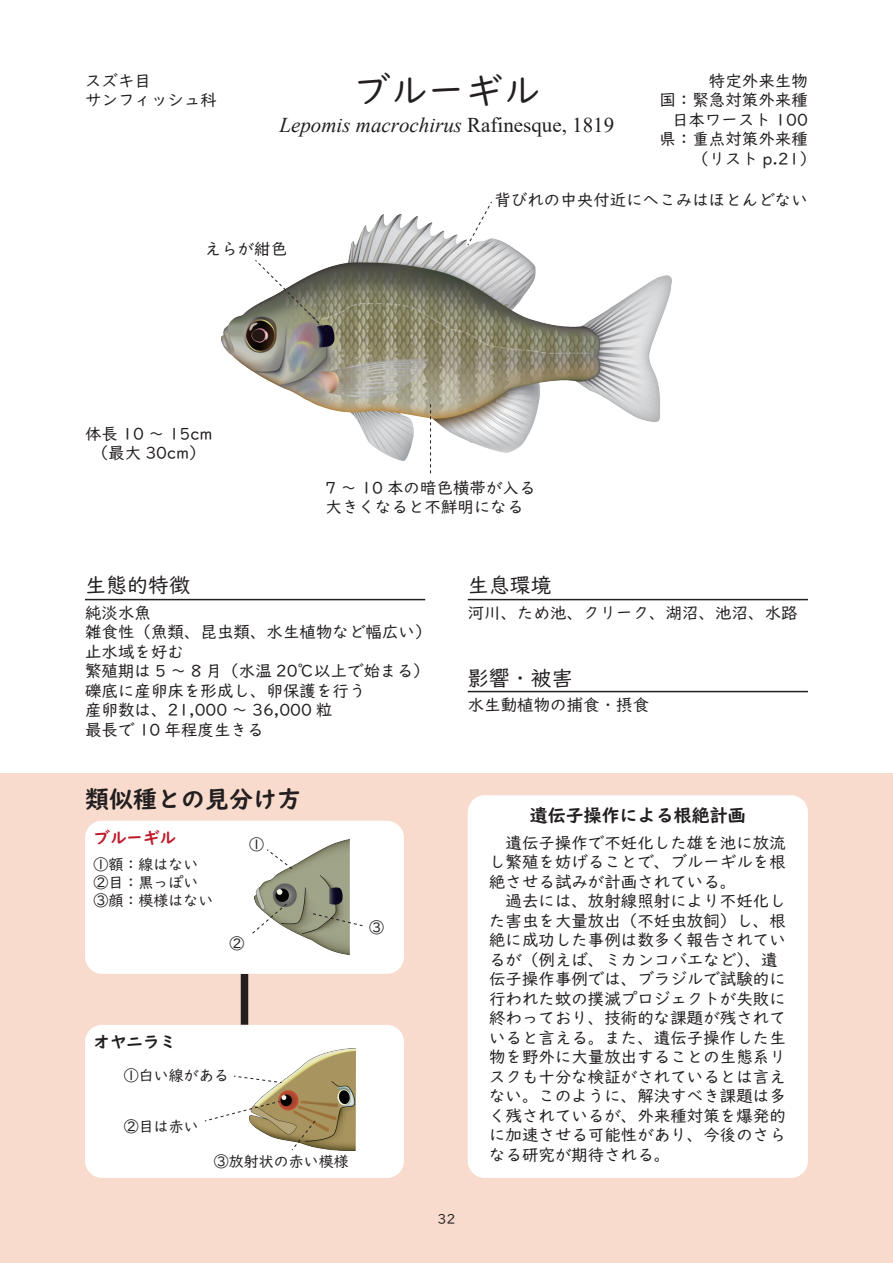
<style>
.page{position:relative;width:893px;height:1263px;background:#fff}
.page>*{position:absolute;margin:0;border:0;box-sizing:border-box;transform-origin:0 0}
.t1{font:37.5px "UD Digi Kyokasho NP R";color:#231f20}
.t2{font:24px "UD Digi Kyokasho NP B";color:#231f20}
.t3{font:italic 21px "Times New Roman";color:#231f20}
.t4{font:21px "UD Digi Kyokasho NP R";color:#231f20}
.t5{font:18px "UD Digi Kyokasho NP B";color:#231f20}
.t6{font:16.5px/19.5px "UD Digi Kyokasho NP R";color:#231f20}
.t7{font:16.5px "UD Digi Kyokasho NP B";color:#231f20}
.t8{font:16.5px "UD Digi Kyokasho NP B";color:#be1d2c}
.t9{font:15px/18px "UD Digi Kyokasho NP R";color:#231f20}
.t10{font:13.5px "UD Digi Kyokasho NP R";color:#231f20}
.s1{font-style:normal}
</style>
<div class="page">
<img style="left:222px;top:214px;width:449px;height:247px">
<hr style="left:85px;top:599px;width:340px;height:1px;background:#231f20">
<hr style="left:468px;top:599px;width:340px;height:1px;background:#231f20">
<hr style="left:468px;top:691px;width:340px;height:1px;background:#231f20">
<svg style="left:467px;top:201px;width:26px;height:45px"></svg>
<svg style="left:254px;top:259px;width:73px;height:72px"></svg>
<svg style="left:430px;top:404px;width:1px;height:70px"></svg>
<div style="left:0;top:774px;width:893px;height:489px;background:#f8dbcc"></div>
<div style="left:241px;top:974px;width:7px;height:51px;background:#231f20"></div>
<div style="left:468px;top:795px;width:340px;height:383px;background:#fff;border-radius:17px"></div>
<div style="left:85px;top:821px;width:319px;height:153px;background:#fff;border-radius:17px"></div>
<div style="left:85px;top:1025px;width:319px;height:153px;background:#fff;border-radius:17px"></div>
<img style="left:255px;top:840px;width:95px;height:115px">
<img style="left:249px;top:1048px;width:106px;height:102px">
<svg style="left:234px;top:1076px;width:48px;height:7px"></svg>
<svg style="left:205px;top:1101px;width:74px;height:20px"></svg>
<svg style="left:291px;top:1120px;width:25px;height:31px"></svg>
<svg style="left:266px;top:849px;width:27px;height:21px"></svg>
<svg style="left:252px;top:902px;width:37px;height:32px"></svg>
<svg style="left:312px;top:913px;width:51px;height:14px"></svg>
<hr style="left:892px;top:0;width:1px;height:128px;background:#f8dbcc">
<p class="t6" style="left:85px;top:71px;width:133px">スズキ目<br>サンフィッシュ科</p>
<h1 class="t1" style="left:353px;top:70px;width:189px">ブルーギル</h1>
<p class="t3" style="left:279px;top:111px;width:336px">Lepomis macrochirus <span class="s1">Rafinesque, 1819</span></p>
<p class="t6" style="left:709px;top:71px;width:100px">特定外来生物</p>
<p class="t6" style="left:659px;top:91px;width:150px">国：緊急対策外来種</p>
<p class="t6" style="left:672px;top:110px;width:137px">日本ワースト 100</p>
<p class="t6" style="left:659px;top:130px;width:150px">県：重点対策外来種</p>
<p class="t6" style="left:692px;top:149px;width:125px">（リスト p.21）</p>
<p class="t6" style="left:494px;top:190px;width:315px">背びれの中央付近にへこみはほとんどない</p>
<p class="t6" style="left:205px;top:239px;width:84px">えらが紺色</p>
<p class="t6" style="left:85px;top:424px;width:129px;text-align:center">体長 10 ～ 15cm（最大 30cm）</p>
<p class="t4" style="left:85px;top:573px;width:106px">生態的特徴</p>
<p class="t6" style="left:326px;top:478px;width:212px">7 ～ 10 本の暗色横帯が入る大きくなると不鮮明になる</p>
<p class="t4" style="left:468px;top:573px;width:85px">生息環境</p>
<p class="t6" style="left:85px;top:603px;width:67px">純淡水魚</p>
<p class="t6" style="left:468px;top:603px;width:331px">河川、ため池、クリーク、湖沼、池沼、水路</p>
<p class="t6" style="left:85px;top:622px;width:348px">雑食性（魚類、昆虫類、水生植物など幅広い）止水域を好む<br>繁殖期は 5 ～ 8 月（水温 20℃以上で始まる）礫底に産卵床を形成し、卵保護を行う<br>産卵数は、21,000 ～ 36,000 粒<br>最長で 10 年程度生きる</p>
<p class="t4" style="left:468px;top:666px;width:106px">影響・被害</p>
<p class="t6" style="left:468px;top:695px;width:183px">水生動植物の捕食・摂食</p>
<h2 class="t2" style="left:85px;top:784px;width:217px">類似種との見分け方</h2>
<p class="t8" style="left:94px;top:828px;width:84px">ブルーギル</p>
<p class="t9" style="left:94px;top:856px;width:121px">①額：線はない<br>②目：黒っぽい<br>③顔：模様はない</p>
<p class="t9" style="left:249px;top:835px;width:16px">①</p>
<p class="t9" style="left:230px;top:934px;width:16px">②</p>
<p class="t9" style="left:369px;top:919px;width:17px">③</p>
<p class="t7" style="left:94px;top:1032px;width:84px">オヤニラミ</p>
<p class="t9" style="left:124px;top:1066px;width:106px">①白い線がある</p>
<p class="t9" style="left:124px;top:1118px;width:76px">②目は赤い</p>
<p class="t9" style="left:214px;top:1153px;width:136px">③放射状の赤い模様</p>
<p class="t10" style="left:438px;top:1211px;width:19px">32</p>
<p class="t5" style="left:530px;top:805px;width:217px">遺伝子操作による根絶計画</p>
<p class="t6" style="left:489px;top:833px;width:298px">　遺伝子操作で不妊化した雄を池に放流し繁殖を妨げることで、ブルーギルを根絶させる試みが計画されている。<br>　過去には、放射線照射により不妊化した害虫を大量放出（不妊虫放飼）し、根絶に成功した事例は数多く報告されているが（例えば、ミカンコバエなど）、遺伝子操作事例では、ブラジルで試験的に行われた蚊の撲滅プロジェクトが失敗に終わっており、技術的な課題が残されていると言える。また、遺伝子操作した生物を野外に大量放出することの生態系リスクも十分な検証がされているとは言えない。このように、解決すべき課題は多く残されているが、外来種対策を爆発的に加速させる可能性があり、今後のさらなる研究が期待される。</p>
</div>
